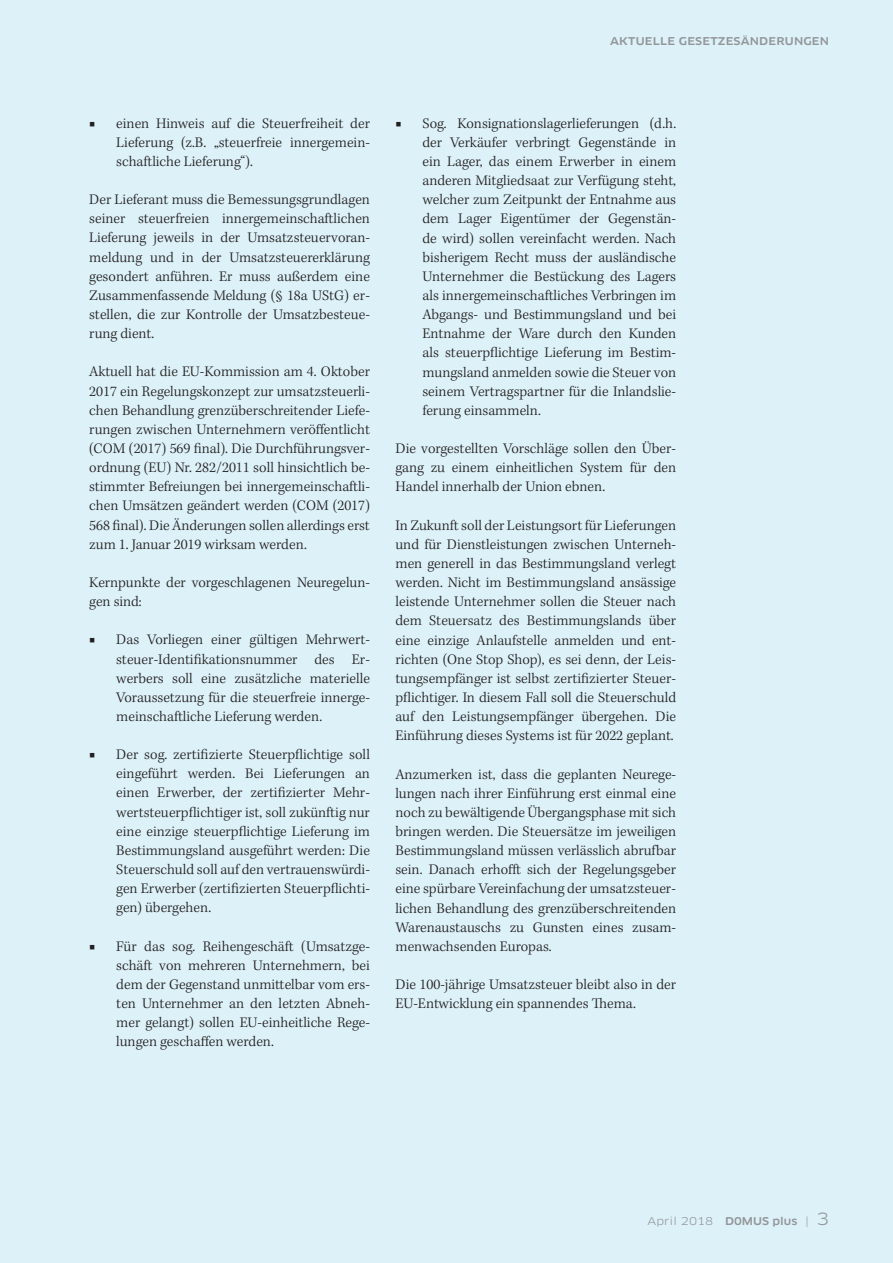
<style>
.page{position:relative;width:893px;height:1263px;background:#dcf1f8}
.page>*{position:absolute;margin:0;border:0;box-sizing:border-box;transform-origin:0 0}
.t1{font:300 15px/19.2px "Kepler Std";color:#231f20;text-align:justify}
.t2{font:500 expanded 10.5px "Clan Pro";color:#939598}
.t3{font:expanded 10.5px "Clan Pro";color:#939598}
.s1{font-weight:400}
.s2{font-weight:500}
.s3{font-size:16.5px}
</style>
<div class="page">
<p class="t2" style="left:610px;top:35px;width:18px">AKTUELLE</p>
<p class="t2" style="left:679px;top:35px;width:18px">GESETZESÄNDERUN</p>
<p class="t2" style="left:803px;top:35px;width:18px">GEN</p>
<p class="t1" style="left:116px;top:114px;width:255px;text-indent:-27px"><span class="s1">■</span> einen Hinweis auf die Steuerfreiheit der Lieferung (z.B. „steuerfreie innergemein&shy;schaftliche Lieferung“).</p>
<p class="t1" style="left:89px;top:190px;width:282px">Der Lieferant muss die Bemessungsgrundlagen seiner steuerfreien innergemeinschaftlichen Lieferung jeweils in der Umsatzsteuervoran&shy;meldung und in der Umsatzsteuererklärung gesondert anführen. Er muss außerdem eine Zusammenfassende Meldung (§ 18a UStG) er&shy;stellen, die zur Kontrolle der Umsatzbesteue&shy;rung dient.</p>
<p class="t1" style="left:89px;top:363px;width:282px">Aktuell hat die EU-Kommission am 4. Oktober 2017 ein Regelungskonzept zur umsatzsteuerli&shy;chen Behandlung grenzüberschreitender Liefe&shy;rungen zwischen Unternehmern veröffentlicht (COM (2017) 569 final). Die Durchführungsver&shy;ordnung (EU) Nr. 282/2011 soll hinsichtlich be&shy;stimmter Befreiungen bei innergemeinschaftli&shy;chen Umsätzen geändert werden (COM (2017)<br>568 final). Die Änderungen sollen allerdings erst zum 1. Januar 2019 wirksam werden.</p>
<p class="t1" style="left:89px;top:573px;width:282px">Kernpunkte der vorgeschlagenen Neuregelun&shy;gen sind:</p>
<p class="t1" style="left:116px;top:631px;width:255px;text-indent:-27px"><span class="s1">■</span> Das Vorliegen einer gültigen Mehrwert&shy;steuer-Identifikationsnummer des Er&shy;werbers soll eine zusätzliche materielle Voraussetzung für die steuerfreie innerge&shy;meinschaftliche Lieferung werden.</p>
<p class="t1" style="left:116px;top:745px;width:255px;text-indent:-27px"><span class="s1">■</span> Der sog. zertifizierte Steuerpflichtige soll eingeführt werden. Bei Lieferungen an einen Erwerber, der zertifizierter Mehr&shy;wertsteuerpflichtiger ist, soll zukünftig nur eine einzige steuerpflichtige Lieferung im Bestimmungsland ausgeführt werden: Die Steuerschuld soll auf den vertrauenswürdi&shy;gen Erwerber (zertifizierten Steuerpflichti&shy;gen) übergehen.</p>
<p class="t1" style="left:116px;top:937px;width:255px;text-indent:-27px"><span class="s1">■</span> Für das sog. Reihengeschäft (Umsatzge&shy;schäft von mehreren Unternehmern, bei dem der Gegenstand unmittelbar vom ers&shy;ten Unternehmer an den letzten Abneh&shy;mer gelangt) sollen EU-einheitliche Rege&shy;lungen geschaffen werden.</p>
<p class="t1" style="left:422px;top:114px;width:255px;text-indent:-27px"><span class="s1">■</span> Sog. Konsignationslagerlieferungen (d.h. der Verkäufer verbringt Gegenstände in ein Lager, das einem Erwerber in einem anderen Mitgliedsaat zur Verfügung steht, welcher zum Zeitpunkt der Entnahme aus dem Lager Eigentümer der Gegenstän&shy;de wird) sollen vereinfacht werden. Nach bisherigem Recht muss der ausländische Unternehmer die Bestückung des Lagers als innergemeinschaftliches Verbringen im Abgangs- und Bestimmungsland und bei Entnahme der Ware durch den Kunden als steuerpflichtige Lieferung im Bestim&shy;mungsland anmelden sowie die Steuer von seinem Vertragspartner für die Inlandslie&shy;ferung einsammeln.</p>
<p class="t1" style="left:395px;top:439px;width:282px">Die vorgestellten Vorschläge sollen den Über&shy;gang zu einem einheitlichen System für den Handel innerhalb der Union ebnen.</p>
<p class="t1" style="left:395px;top:516px;width:282px">In Zukunft soll der Leistungsort für Lieferungen und für Dienstleistungen zwischen Unterneh&shy;men generell in das Bestimmungsland verlegt werden. Nicht im Bestimmungsland ansässige leistende Unternehmer sollen die Steuer nach dem Steuersatz des Bestimmungslands über eine einzige Anlaufstelle anmelden und ent&shy;richten (One Stop Shop), es sei denn, der Leis&shy;tungsempfänger ist selbst zertifizierter Steuer&shy;pflichtiger. In diesem Fall soll die Steuerschuld auf den Leistungsempfänger übergehen. Die Einführung dieses Systems ist für 2022 geplant.</p>
<p class="t1" style="left:395px;top:765px;width:282px">Anzumerken ist, dass die geplanten Neurege&shy;lungen nach ihrer Einführung erst einmal eine noch zu bewältigende Übergangsphase mit sich bringen werden. Die Steuersätze im jeweiligen Bestimmungsland müssen verlässlich abrufbar sein. Danach erhofft sich der Regelungsgeber eine spürbare Vereinfachung der umsatzsteuer&shy;lichen Behandlung des grenzüberschreitenden Warenaustauschs zu Gunsten eines zusam&shy;menwachsenden Europas.</p>
<p class="t1" style="left:395px;top:975px;width:282px">Die 100-jährige Umsatzsteuer bleibt also in der<br>EU-Entwicklung ein spannendes Thema.</p>
<p class="t3" style="left:648px;top:1215px;width:183px">April 2018 <span class="s2">D0MUS plus</span> | <span class="s3">3</span></p>
</div>
